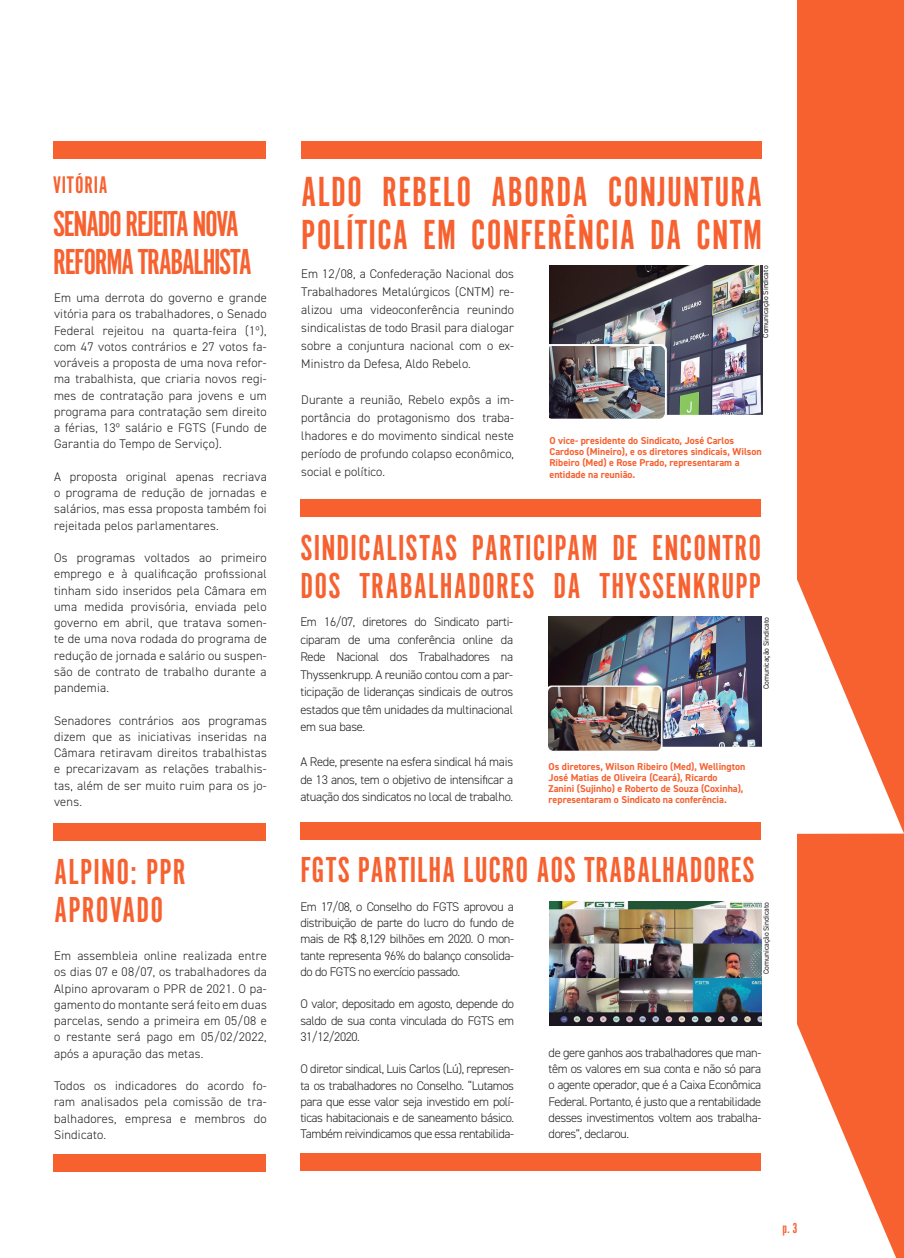
<style>
.page{position:relative;width:904px;height:1258px;background:#fff}
.page>*{position:absolute;margin:0;border:0;box-sizing:border-box;transform-origin:0 0}
.Corpo_1{font:43.75px/43.8px "Alternate Got No 1 D";letter-spacing:.025em;color:#f76130}
.Corpo_1-2{font:37.5px/37.5px "Alternate Got No 1 D";letter-spacing:.025em;color:#f76130}
.Corpo_1-3{font:37.5px/37.5px "Alternate Got No 1 D";letter-spacing:-.04em;color:#f76130}
.Corpo_1-4{font:25px "Alternate Got No 1 D";letter-spacing:.03em;color:#f76130}
.t1{font:15px "Alternate Got No 1 D";color:#f76130}
.Corpo_1-5{font:300 12.5px/16.2px "DIN2014";letter-spacing:.01em;color:#231f20;text-align:justify}
.Corpo_1-6{font:700 10px/11.2px "DIN2014";color:#f76130}
.Corpo_1-7{font:7.5px "DIN2014";color:#231f20}
</style>
<div class="page">
<div style="left:797px;top:0;width:107px;height:1258px;background:#f76130"></div>
<div style="left:53px;top:141px;width:213px;height:18px;background:#f76130"></div>
<div style="left:301px;top:141px;width:461px;height:18px;background:#f76130"></div>
<div style="left:300px;top:822px;width:461px;height:17px;background:#f76130"></div>
<div style="left:300px;top:1153px;width:461px;height:18px;background:#f76130"></div>
<svg style="left:797px;top:579px;width:107px;height:255px"></svg>
<svg style="left:797px;top:1024px;width:99px;height:234px"></svg>
<img style="left:548px;top:617px;width:213px;height:134px">
<img style="left:549px;top:266px;width:213px;height:153px">
<div style="left:300px;top:499px;width:461px;height:18px;background:#f76130"></div>
<div style="left:53px;top:823px;width:213px;height:17px;background:#f76130"></div>
<div style="left:53px;top:1154px;width:213px;height:18px;background:#f76130"></div>
<img style="left:549px;top:901px;width:212px;height:124px">
<p class="Corpo_1-4" style="left:53px;top:172px;width:56px">VITÓRIA</p>
<p class="Corpo_1-3" style="left:53px;top:205px;width:200px">SENADO REJEITA NOVA<br>REFORMA TRABALHISTA</p>
<p class="Corpo_1-5" style="left:54px;top:290px;width:214px">Em uma derrota do governo e grande vitória para os trabalhadores, o Senado Federal rejeitou na quarta-feira (1º), com 47 votos contrários e 27 votos fa&shy;voráveis a proposta de uma nova refor&shy;ma trabalhista, que criaria novos regi&shy;mes de contratação para jovens e um programa para contratação sem direito a férias, 13º salário e FGTS (Fundo de Garantia do Tempo de Serviço).</p>
<p class="Corpo_1-5" style="left:54px;top:469px;width:214px">A proposta original apenas recriava o programa de redução de jornadas e salários, mas essa proposta também foi rejeitada pelos parlamentares.</p>
<p class="Corpo_1-5" style="left:54px;top:550px;width:214px">Os programas voltados ao primeiro emprego e à qualificação profissional tinham sido inseridos pela Câmara em uma medida provisória, enviada pelo governo em abril, que tratava somen&shy;te de uma nova rodada do programa de redução de jornada e salário ou suspen&shy;são de contrato de trabalho durante a pandemia.</p>
<p class="Corpo_1-5" style="left:54px;top:712px;width:214px">Senadores contrários aos programas dizem que as iniciativas inseridas na Câmara retiravam direitos trabalhistas e precarizavam as relações trabalhis&shy;tas, além de ser muito ruim para os jo&shy;vens.</p>
<p class="Corpo_1-2" style="left:54px;top:853px;width:133px">ALPINO: PPR<br>APROVADO</p>
<p class="Corpo_1-5" style="left:54px;top:948px;width:214px">Em assembleia online realizada entre os dias 07 e 08/07, os trabalhadores da Alpino aprovaram o PPR de 2021. O pa&shy;gamento do montante será feito em duas parcelas, sendo a primeira em 05/08 e o restante será pago em 05/02/2022, após a apuração das metas.</p>
<p class="Corpo_1-5" style="left:54px;top:1078px;width:214px">Todos os indicadores do acordo fo&shy;ram analisados pela comissão de tra&shy;balhadores, empresa e membros do Sindicato.</p>
<p class="Corpo_1" style="left:301px;top:170px;width:462px">ALDO REBELO ABORDA CONJUNTURA<br>POLÍTICA EM CONFERÊNCIA DA CNTM</p>
<p class="Corpo_1-5" style="left:301px;top:265px;width:214px;line-height:18px">Em 12/08, a Confederação Nacional dos Trabalhadores Metalúrgicos (CNTM) re&shy;alizou uma videoconferência reunindo sindicalistas de todo Brasil para dialogar sobre a conjuntura nacional com o ex-Ministro da Defesa, Aldo Rebelo.</p>
<p class="Corpo_1-5" style="left:301px;top:391px;width:214px;line-height:18px">Durante a reunião, Rebelo expôs a im&shy;portância do protagonismo dos traba&shy;lhadores e do movimento sindical neste período de profundo colapso econômico, social e político.</p>
<p class="Corpo_1-7" style="left:760px;top:338px;width:73px;rotate:-90deg">Comunicação Sindicato</p>
<p class="Corpo_1-6" style="left:549px;top:435px;width:214px">O vice- presidente do Sindicato, José Carlos Cardoso (Mineiro), e os diretores sindicais, Wilson Ribeiro (Med) e Rose Prado, representaram a entidade na reunião.</p>
<p class="Corpo_1-2" style="left:300px;top:529px;width:462px">SINDICALISTAS PARTICIPAM DE ENCONTRO<br>DOS TRABALHADORES DA THYSSENKRUPP</p>
<p class="Corpo_1-5" style="left:300px;top:613px;width:214px;line-height:17.5px">Em 16/07, diretores do Sindicato parti&shy;ciparam de uma conferência online da Rede Nacional dos Trabalhadores na Thyssenkrupp. A reunião contou com a par&shy;ticipação de lideranças sindicais de outros estados que têm unidades da multinacional em sua base.</p>
<p class="Corpo_1-5" style="left:300px;top:753px;width:214px;line-height:17.5px">A Rede, presente na esfera sindical há mais de 13 anos, tem o objetivo de intensificar a atuação dos sindicatos no local de trabalho.</p>
<p class="Corpo_1-7" style="left:761px;top:689px;width:73px;rotate:-90deg">Comunicação Sindicato</p>
<p class="Corpo_1-6" style="left:548px;top:760px;width:198px">Os diretores, Wilson Ribeiro (Med), Wellington José Matias de Oliveira (Ceará), Ricardo Zanini (Sujinho) e Roberto de Souza (Coxinha), representaram o Sindicato na conferência.</p>
<p class="Corpo_1-2" style="left:300px;top:851px;width:456px">FGTS PARTILHA LUCRO AOS TRABALHADORES</p>
<p class="Corpo_1-5" style="left:300px;top:898px;width:215px">Em 17/08, o Conselho do FGTS aprovou a distribuição de parte do lucro do fundo de mais de R$ 8,129 bilhões em 2020. O mon&shy;tante representa 96% do balanço consolida&shy;do do FGTS no exercício passado.</p>
<p class="Corpo_1-5" style="left:300px;top:996px;width:215px">O valor, depositado em agosto, depende do saldo de sua conta vinculada do FGTS em 31/12/2020.</p>
<p class="Corpo_1-5" style="left:300px;top:1061px;width:215px">O diretor sindical, Luis Carlos (Lú), represen&shy;ta os trabalhadores no Conselho. “Lutamos para que esse valor seja investido em polí&shy;ticas habitacionais e de saneamento básico.<br>Também reivindicamos que essa rentabilida-</p>
<p class="Corpo_1-7" style="left:761px;top:974px;width:73px;rotate:-90deg">Comunicação Sindicato</p>
<p class="Corpo_1-5" style="left:548px;top:1044px;width:214px">de gere ganhos aos trabalhadores que man&shy;têm os valores em sua conta e não só para o agente operador, que é a Caixa Econômica Federal. Portanto, é justo que a rentabilidade desses investimentos voltem aos trabalha&shy;dores”, declarou.</p>
<p class="t1" style="left:782px;top:1220px;width:17px">p. 3</p>
</div>
